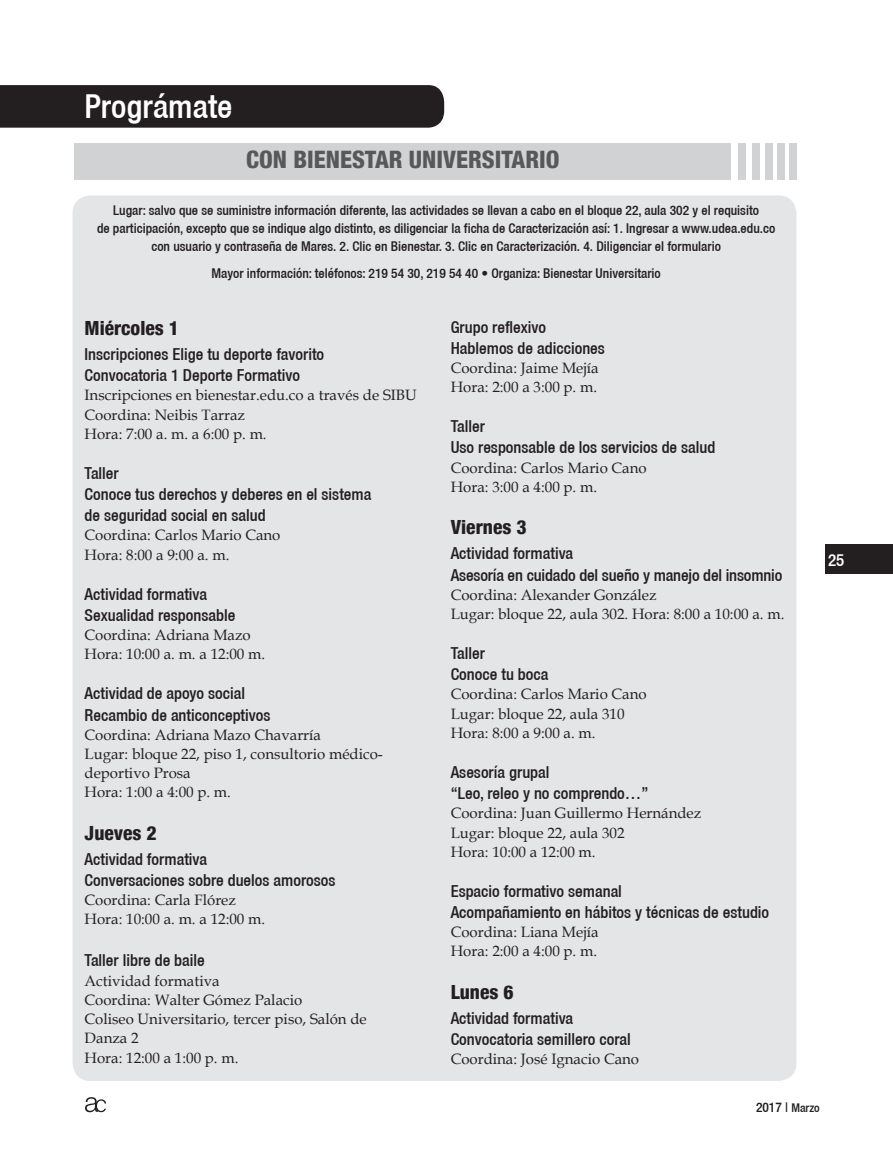
<style>
.page{position:relative;width:893px;height:1149px;background:#fff}
.page>*{position:absolute;margin:0;border:0;box-sizing:border-box;transform-origin:0 0}
.t1{font:500 condensed 33px "Helvetica 67";color:#fff}
.t2{font:800 condensed 24px "Helvetica 87";color:#57585a}
.t3{font:800 condensed 19.5px "Helvetica 87";color:#231f20}
.t4{font:500 condensed 16.95px "Helvetica 67";color:#fff}
.t5{font:500 condensed 16.5px/21px "Helvetica 67";color:#231f20}
.t6{font:15px/19.2px "Book Antiqua";color:#231f20}
.t7{font:500 condensed 13.5px/18px "Helvetica 67";color:#231f20;text-align:center}
.s1{font-size:12px}
</style>
<div class="page">
<div style="left:825px;top:544px;width:68px;height:29px;background:#231f20"></div>
<svg style="left:85px;top:1097px;width:21px;height:14px"></svg>
<div style="left:73px;top:195px;width:723px;height:885px;background:#e4e5e7;border-radius:18px"></div>
<div style="left:75px;top:143px;width:656px;height:37px;background:#d1d2d4"></div>
<div style="left:789px;top:143px;width:8px;height:37px;background:#d1d2d4"></div>
<div style="left:777px;top:143px;width:8px;height:37px;background:#d1d2d4"></div>
<div style="left:766px;top:143px;width:7px;height:37px;background:#d1d2d4"></div>
<div style="left:752px;top:143px;width:7px;height:37px;background:#d1d2d4"></div>
<div style="left:738px;top:143px;width:7px;height:37px;background:#d1d2d4"></div>
<div style="left:0;top:85px;width:444px;height:43px;background:#231f20"></div>
<h1 class="t1" style="left:84px;top:87px;width:150px">Prográmate</h1>
<h2 class="t2" style="left:246px;top:144px;width:315px">CON BIENESTAR UNIVERSITARIO</h2>
<p class="t7" style="left:97px;top:201px;width:680px">Lugar: salvo que se suministre información diferente, las actividades se llevan a cabo en el bloque 22, aula 302 y el requisito<br>de participación, excepto que se indique algo distinto, es diligenciar la ficha de Caracterización así: 1. Ingresar a www.udea.edu.co con usuario y contraseña de Mares. 2. Clic en Bienestar. 3. Clic en Caracterización. 4. Diligenciar el formulario</p>
<p class="t7" style="left:211px;top:263px;width:451px">Mayor información: teléfonos: 219 54 30, 219 54 40 • Organiza: Bienestar Universitario</p>
<h3 class="t3" style="left:85px;top:316px;width:96px">Miércoles 1</h3>
<p class="t5" style="left:85px;top:343px;width:241px">Inscripciones Elige tu deporte favorito<br>Convocatoria 1 Deporte Formativo</p>
<p class="t6" style="left:85px;top:385px;width:334px">Inscripciones en bienestar.edu.co a través de SIBU<br>Coordina: Neibis Tarraz<br>Hora: 7:00 a. m. a 6:00 p. m.</p>
<p class="t5" style="left:85px;top:462px;width:288px">Taller<br>Conoce tus derechos y deberes en el sistema de seguridad social en salud</p>
<p class="t6" style="left:85px;top:525px;width:197px">Coordina: Carlos Mario Cano<br>Hora: 8:00 a 9:00 a. m.</p>
<p class="t5" style="left:85px;top:583px;width:152px">Actividad formativa<br>Sexualidad responsable</p>
<p class="t6" style="left:85px;top:624px;width:182px">Coordina: Adriana Mazo<br>Hora: 10:00 a. m. a 12:00 m.</p>
<p class="t5" style="left:85px;top:682px;width:187px">Actividad de apoyo social<br>Recambio de anticonceptivos</p>
<p class="t6" style="left:85px;top:724px;width:300px">Coordina: Adriana Mazo Chavarría<br>Lugar: bloque 22, piso 1, consultorio médico&shy;deportivo Prosa<br>Hora: 1:00 a 4:00 p. m.</p>
<h3 class="t3" style="left:85px;top:820px;width:74px">Jueves 2</h3>
<p class="t5" style="left:85px;top:848px;width:252px">Actividad formativa<br>Conversaciones sobre duelos amorosos</p>
<p class="t6" style="left:85px;top:889px;width:182px">Coordina: Carla Flórez<br>Hora: 10:00 a. m. a 12:00 m.</p>
<p class="t5" style="left:85px;top:949px;width:122px">Taller libre de baile</p>
<p class="t6" style="left:85px;top:970px;width:284px">Actividad formativa<br>Coordina: Walter Gómez Palacio<br>Coliseo Universitario, tercer piso, Salón de<br>Danza 2<br>Hora: 12:00 a 1:00 p. m.</p>
<p class="t5" style="left:451px;top:316px;width:156px">Grupo reflexivo<br>Hablemos de adicciones</p>
<p class="t6" style="left:451px;top:358px;width:149px">Coordina: Jaime Mejía<br>Hora: 2:00 a 3:00 p. m.</p>
<p class="t5" style="left:451px;top:416px;width:266px">Taller<br>Uso responsable de los servicios de salud</p>
<p class="t6" style="left:451px;top:457px;width:197px">Coordina: Carlos Mario Cano<br>Hora: 3:00 a 4:00 p. m.</p>
<h3 class="t3" style="left:451px;top:515px;width:77px">Viernes 3</h3>
<p class="t5" style="left:451px;top:542px;width:333px">Actividad formativa<br>Asesoría en cuidado del sueño y manejo del insomnio</p>
<p class="t6" style="left:451px;top:584px;width:335px">Coordina: Alexander González<br>Lugar: bloque 22, aula 302. Hora: 8:00 a 10:00 a. m.</p>
<p class="t5" style="left:451px;top:642px;width:99px">Taller<br>Conoce tu boca</p>
<p class="t6" style="left:451px;top:684px;width:197px">Coordina: Carlos Mario Cano<br>Lugar: bloque 22, aula 310<br>Hora: 8:00 a 9:00 a. m.</p>
<p class="t5" style="left:451px;top:761px;width:199px">Asesoría grupal<br>“Leo, releo y no comprendo…”</p>
<p class="t6" style="left:451px;top:803px;width:252px">Coordina: Juan Guillermo Hernández<br>Lugar: bloque 22, aula 302<br>Hora: 10:00 a 12:00 m.</p>
<p class="t5" style="left:451px;top:880px;width:320px">Espacio formativo semanal<br>Acompañamiento en hábitos y técnicas de estudio</p>
<p class="t6" style="left:451px;top:921px;width:149px">Coordina: Liana Mejía<br>Hora: 2:00 a 4:00 p. m.</p>
<h3 class="t3" style="left:451px;top:979px;width:64px">Lunes 6</h3>
<p class="t5" style="left:451px;top:1007px;width:182px">Actividad formativa<br>Convocatoria semillero coral</p>
<p class="t6" style="left:451px;top:1048px;width:190px">Coordina: José Ignacio Cano</p>
<p class="t4" style="left:828px;top:549px;width:18px">25</p>
<p class="t7" style="left:756px;top:1097px;width:65px">2017 | <span class="s1">Marzo</span></p>
</div>
